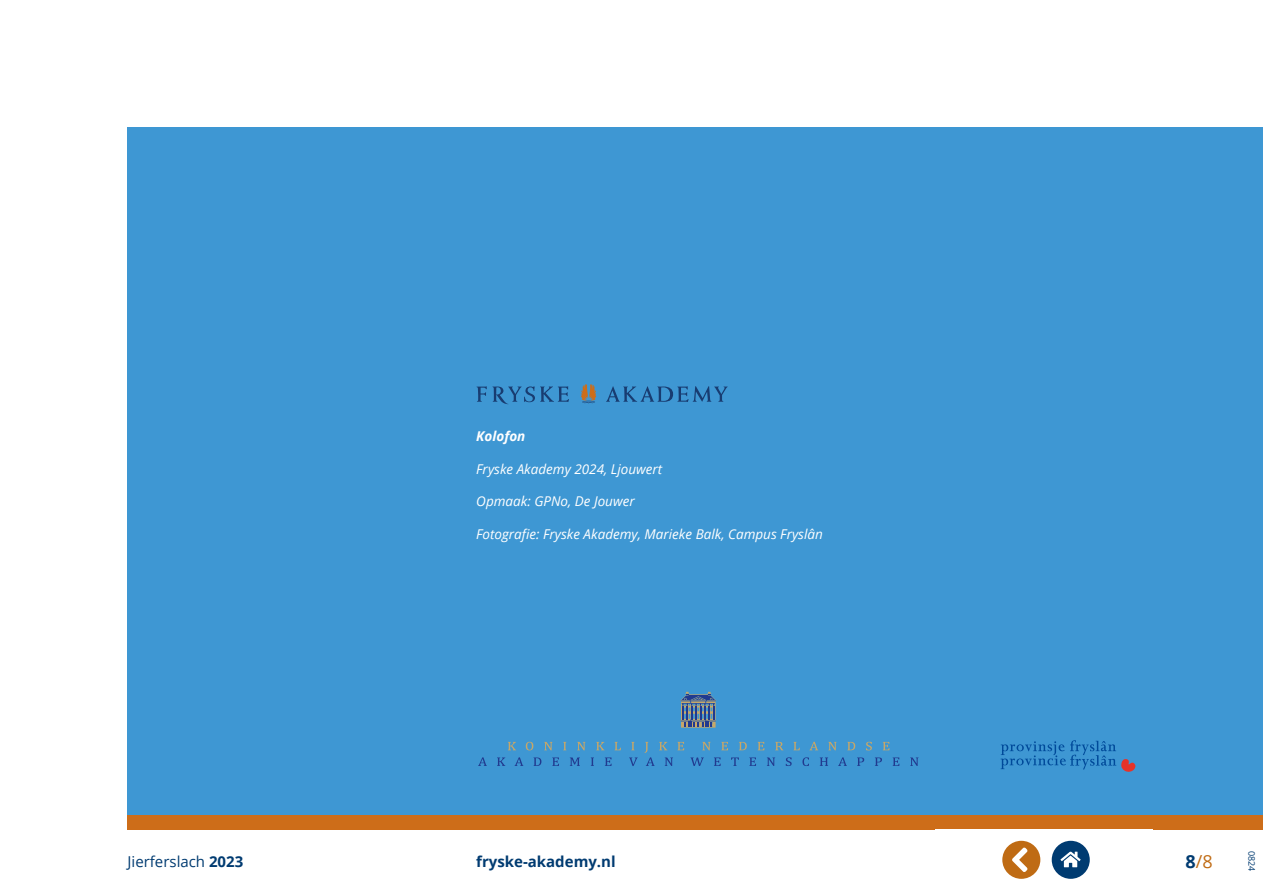
<style>
.page{position:relative;width:1263px;height:893px;background:#fff}
.page>*{position:absolute;margin:0;border:0;box-sizing:border-box;transform-origin:0 0}
.grote_kop{font:18px "Open Sans";color:#c06b13}
.grote_kop-2{font:700 15px "Open Sans";color:#003b71}
.grote_kop-3{font:15px "Open Sans";color:#003b71}
.plat_basislijn{font:italic 13.5px "Open Sans";color:#fff}
.plat_basislijn-2{font:italic 700 13.5px "Open Sans";color:#fff}
.grote_kop-4{font:9px "Open Sans";color:#003b71}
.s1{font-weight:700}
.s2{font-weight:700;color:#003b71}
</style>
<div class="page">
<div style="left:128px;top:815px;width:1135px;height:14px;background:#cd6d19"></div>
<div style="left:128px;top:128px;width:1135px;height:687px;background:#3e97d3"></div>
<svg style="left:478px;top:742px;width:440px;height:24px"></svg>
<svg style="left:680px;top:692px;width:36px;height:36px"></svg>
<svg style="left:1001px;top:740px;width:134px;height:32px"></svg>
<svg style="left:581px;top:384px;width:15px;height:19px"></svg>
<svg style="left:606px;top:386px;width:121px;height:16px"></svg>
<svg style="left:476px;top:386px;width:93px;height:19px"></svg>
<div style="left:1052px;top:841px;width:38px;height:38px;background:#003b71;border-radius:50%"></div>
<svg style="left:1002px;top:841px;width:38px;height:38px"></svg>
<svg style="left:1060px;top:851px;width:21px;height:16px"></svg>
<p class="plat_basislijn-2" style="left:476px;top:427px;width:51px">Kolofon</p>
<p class="plat_basislijn" style="left:476px;top:459px;width:187px">Fryske Akademy 2024, Ljouwert</p>
<p class="plat_basislijn" style="left:476px;top:492px;width:160px">Opmaak: GPNo, De Jouwer</p>
<p class="plat_basislijn" style="left:476px;top:524px;width:348px">Fotografie: Fryske Akademy, Marieke Balk, Campus Fryslân</p>
<p class="grote_kop-3" style="left:128px;top:851px;width:117px">Jierferslach <span class="s1">2023</span></p>
<p class="grote_kop-2" style="left:476px;top:851px;width:141px">fryske-akademy.nl</p>
<p class="grote_kop" style="left:1185px;top:849px;width:29px"><span class="s2">8</span>/8</p>
<p class="grote_kop-4" style="left:1258px;top:851px;width:22px;rotate:90deg">0824</p>
</div>
